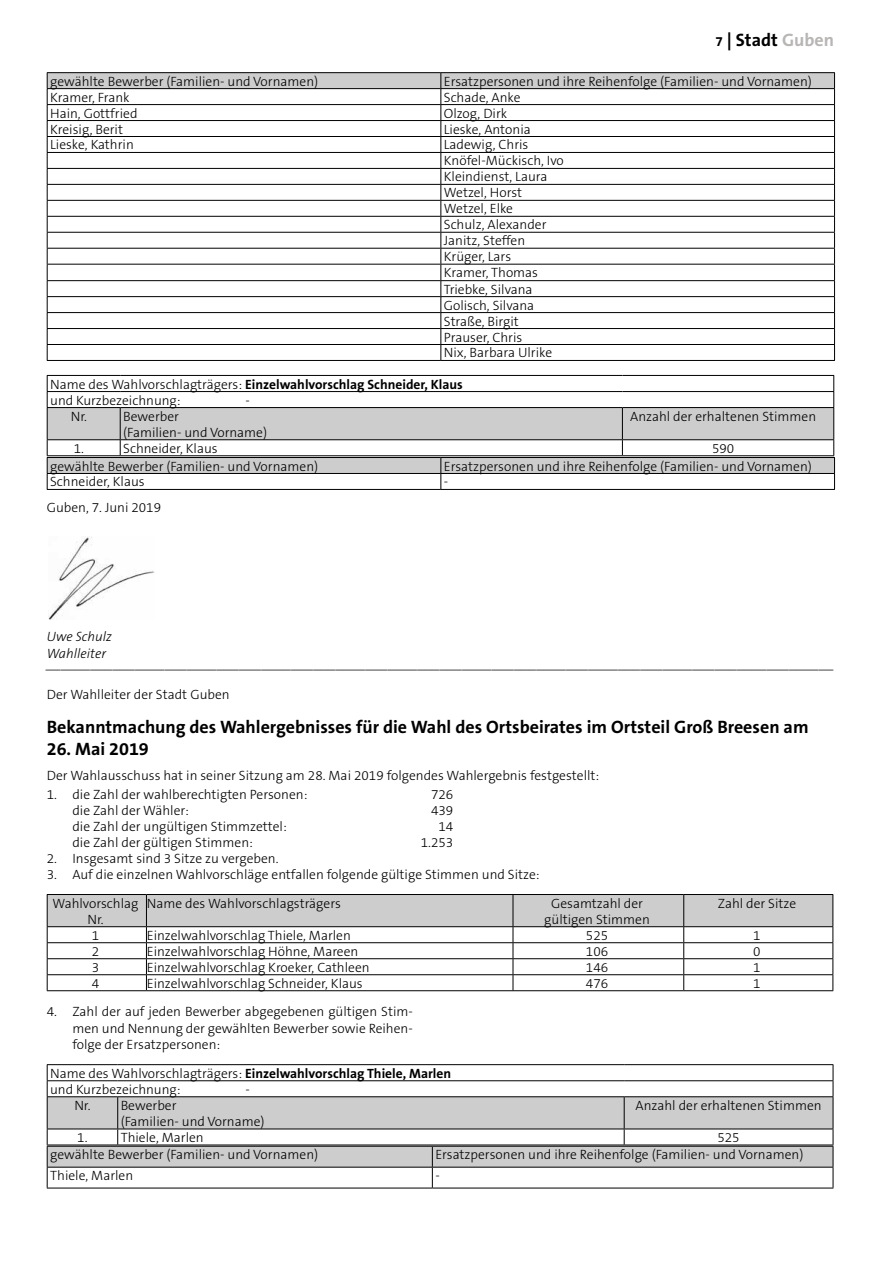
<style>
.page{position:relative;width:881px;height:1263px;background:#fff}
.page>*{position:absolute;margin:0;border:0;box-sizing:border-box;transform-origin:0 0}
.t1{font:700 18px "The Sans B7";color:#000}
.t2{font:300 13.5px/16px "The Sans B3";color:#000}
.t3{font:italic 300 13.5px/16.2px "The Sans B3";color:#000}
.t4{font:700 13.5px "The Sans B7";color:#000}
.s1{font-size:13.5px}
.s2{color:#b8b6b5}
.s3{font-family:"The Sans B3";font-weight:300}
</style>
<div class="page">
<hr style="left:47px;top:375px;width:73px;height:1px;background:#000">
<hr style="left:120px;top:375px;width:502px;height:1px;background:#000">
<hr style="left:622px;top:375px;width:211px;height:1px;background:#000">
<hr style="left:47px;top:72px;width:393px;height:1px;background:#000">
<hr style="left:440px;top:72px;width:394px;height:1px;background:#000">
<svg style="left:47px;top:73px;width:787px;height:287px"></svg>
<hr style="left:47px;top:360px;width:393px;height:1px;background:#000">
<hr style="left:440px;top:360px;width:394px;height:1px;background:#000">
<svg style="left:47px;top:376px;width:787px;height:113px"></svg>
<hr style="left:47px;top:489px;width:393px;height:1px;background:#000">
<hr style="left:440px;top:489px;width:394px;height:1px;background:#000">
<img style="left:48px;top:536px;width:107px;height:83px">
<hr style="left:47px;top:990px;width:99px;height:1px;background:#000">
<hr style="left:146px;top:990px;width:367px;height:1px;background:#000">
<hr style="left:513px;top:990px;width:170px;height:1px;background:#000">
<svg style="left:47px;top:894px;width:786px;height:96px"></svg>
<hr style="left:683px;top:990px;width:149px;height:1px;background:#000">
<hr style="left:47px;top:1064px;width:71px;height:1px;background:#000">
<hr style="left:118px;top:1064px;width:506px;height:1px;background:#000">
<hr style="left:624px;top:1064px;width:209px;height:1px;background:#000">
<hr style="left:47px;top:1188px;width:385px;height:1px;background:#000">
<svg style="left:47px;top:1065px;width:786px;height:123px"></svg>
<hr style="left:432px;top:1146px;width:401px;height:1px;background:#000">
<hr style="left:432px;top:1188px;width:401px;height:1px;background:#000">
<h1 class="t1" style="left:715px;top:30px;width:120px"><span class="s1">7</span> | Stadt <span class="s2">Guben</span></h1>
<p class="t2" style="left:50px;top:74px;width:269px">gewählte Bewerber (Familien- und Vornamen)</p>
<p class="t2" style="left:443px;top:74px;width:369px">Ersatzpersonen und ihre Reihenfolge (Familien- und Vornamen)</p>
<p class="t2" style="left:50px;top:90px;width:81px">Kramer, Frank</p>
<p class="t2" style="left:443px;top:90px;width:78px">Schade, Anke</p>
<p class="t2" style="left:50px;top:106px;width:89px">Hain, Gottfried</p>
<p class="t2" style="left:443px;top:106px;width:65px">Olzog, Dirk</p>
<p class="t2" style="left:50px;top:121px;width:74px">Kreisig, Berit</p>
<p class="t2" style="left:443px;top:121px;width:88px">Lieske, Antonia</p>
<p class="t2" style="left:50px;top:137px;width:85px">Lieske, Kathrin</p>
<p class="t2" style="left:443px;top:137px;width:121px">Ladewig, Chris<br>Knöfel-Mückisch, Ivo<br>Kleindienst, Laura<br>Wetzel, Horst<br>Wetzel, Elke<br>Schulz, Alexander<br>Janitz, Steffen<br>Krüger, Lars<br>Kramer, Thomas<br>Triebke, Silvana<br>Golisch, Silvana<br>Straße, Birgit<br>Prauser, Chris<br>Nix, Barbara Ulrike</p>
<p class="t4" style="left:50px;top:377px;width:414px"><span class="s3">Name des Wahlvorschlagträgers:</span> Einzelwahlvorschlag Schneider, Klaus</p>
<p class="t2" style="left:50px;top:392px;width:132px">und Kurzbezeichnung:</p>
<p class="t2" style="left:245px;top:392px;width:6px">-</p>
<p class="t2" style="left:71px;top:408px;width:18px">Nr.</p>
<p class="t2" style="left:123px;top:408px;width:145px">Bewerber<br>(Familien- und Vorname)</p>
<p class="t2" style="left:630px;top:408px;width:187px">Anzahl der erhaltenen Stimmen</p>
<p class="t2" style="left:74px;top:441px;width:12px">1.</p>
<p class="t2" style="left:123px;top:441px;width:96px">Schneider, Klaus</p>
<p class="t2" style="left:711px;top:441px;width:24px">590</p>
<p class="t2" style="left:50px;top:458px;width:269px">gewählte Bewerber (Familien- und Vornamen)</p>
<p class="t2" style="left:443px;top:458px;width:369px">Ersatzpersonen und ihre Reihenfolge (Familien- und Vornamen)</p>
<p class="t2" style="left:50px;top:474px;width:96px">Schneider, Klaus</p>
<p class="t2" style="left:443px;top:474px;width:6px">-</p>
<p class="t2" style="left:47px;top:500px;width:116px">Guben, 7. Juni 2019</p>
<p class="t3" style="left:47px;top:629px;width:67px">Uwe Schulz<br>Wahlleiter</p>
<p class="t3" style="left:47px;top:654px;width:789px">__________________________________________________________________________________________________________</p>
<p class="t2" style="left:47px;top:687px;width:184px">Der Wahlleiter der Stadt Guben</p>
<h1 class="t1" style="left:47px;top:718px;width:763px">Bekanntmachung des Wahlergebnisses für die Wahl des Ortsbeirates im Ortsteil Groß Breesen am</h1>
<h1 class="t1" style="left:47px;top:739px;width:103px">26. Mai 2019</h1>
<p class="t2" style="left:47px;top:768px;width:553px">Der Wahlausschuss hat in seiner Sitzung am 28. Mai 2019 folgendes Wahlergebnis festgestellt:</p>
<p class="t2" style="left:47px;top:787px;width:262px">1. die Zahl der wahlberechtigten Personen:</p>
<p class="t2" style="left:431px;top:787px;width:24px">726</p>
<p class="t2" style="left:72px;top:803px;width:118px">die Zahl der Wähler:</p>
<p class="t2" style="left:431px;top:803px;width:24px">439</p>
<p class="t2" style="left:72px;top:819px;width:216px">die Zahl der ungültigen Stimmzettel:</p>
<p class="t2" style="left:438px;top:819px;width:16px">14</p>
<p class="t2" style="left:72px;top:835px;width:182px">die Zahl der gültigen Stimmen:</p>
<p class="t2" style="left:420px;top:835px;width:34px">1.253</p>
<p class="t2" style="left:47px;top:851px;width:233px">2. Insgesamt sind 3 Sitze zu vergeben.</p>
<p class="t2" style="left:53px;top:860px;width:488px;line-height:28.8px;text-indent:-6px">3. Auf die einzelnen Wahlvorschläge entfallen folgende gültige Stimmen und Sitze:<br>Wahlvorschlag</p>
<p class="t2" style="left:87px;top:912px;width:18px">Nr.</p>
<p class="t2" style="left:147px;top:895px;width:195px">Name des Wahlvorschlagsträgers</p>
<p class="t2" style="left:544px;top:895px;width:107px;text-align:center">Gesamtzahl der gültigen Stimmen</p>
<p class="t2" style="left:717px;top:895px;width:80px">Zahl der Sitze</p>
<p class="t2" style="left:92px;top:928px;width:9px">1</p>
<p class="t2" style="left:147px;top:928px;width:205px">Einzelwahlvorschlag Thiele, Marlen</p>
<p class="t2" style="left:585px;top:928px;width:24px">525</p>
<p class="t2" style="left:753px;top:928px;width:9px">1</p>
<p class="t2" style="left:92px;top:944px;width:9px">2</p>
<p class="t2" style="left:147px;top:944px;width:213px">Einzelwahlvorschlag Höhne, Mareen</p>
<p class="t2" style="left:585px;top:944px;width:24px">106</p>
<p class="t2" style="left:753px;top:944px;width:9px">0</p>
<p class="t2" style="left:92px;top:960px;width:9px">3</p>
<p class="t2" style="left:147px;top:960px;width:224px">Einzelwahlvorschlag Kroeker, Cathleen</p>
<p class="t2" style="left:585px;top:960px;width:24px">146</p>
<p class="t2" style="left:753px;top:960px;width:9px">1</p>
<p class="t2" style="left:92px;top:976px;width:9px">4</p>
<p class="t2" style="left:147px;top:976px;width:217px">Einzelwahlvorschlag Schneider, Klaus</p>
<p class="t2" style="left:585px;top:976px;width:24px">476</p>
<p class="t2" style="left:753px;top:976px;width:9px">1</p>
<p class="t2" style="left:72px;top:1004px;width:342px;text-align:justify;text-indent:-26px">4. Zahl der auf jeden Bewerber abgegebenen gültigen Stim&shy;men und Nennung der gewählten Bewerber sowie Reihen&shy;folge der Ersatzpersonen:</p>
<p class="t4" style="left:50px;top:1066px;width:402px"><span class="s3">Name des Wahlvorschlagträgers:</span> Einzelwahlvorschlag Thiele, Marlen</p>
<p class="t2" style="left:50px;top:1082px;width:132px">und Kurzbezeichnung:</p>
<p class="t2" style="left:245px;top:1082px;width:6px">-</p>
<p class="t2" style="left:121px;top:1098px;width:145px;text-indent:-46px">Nr. Bewerber<br>(Familien- und Vorname)</p>
<p class="t2" style="left:635px;top:1098px;width:187px">Anzahl der erhaltenen Stimmen</p>
<p class="t2" style="left:77px;top:1130px;width:12px">1.</p>
<p class="t2" style="left:121px;top:1130px;width:84px">Thiele, Marlen</p>
<p class="t2" style="left:717px;top:1130px;width:24px">525</p>
<p class="t2" style="left:50px;top:1147px;width:269px">gewählte Bewerber (Familien- und Vornamen)</p>
<p class="t2" style="left:435px;top:1147px;width:369px">Ersatzpersonen und ihre Reihenfolge (Familien- und Vornamen)</p>
<p class="t2" style="left:50px;top:1168px;width:84px">Thiele, Marlen</p>
<p class="t2" style="left:435px;top:1168px;width:6px">-</p>
</div>
